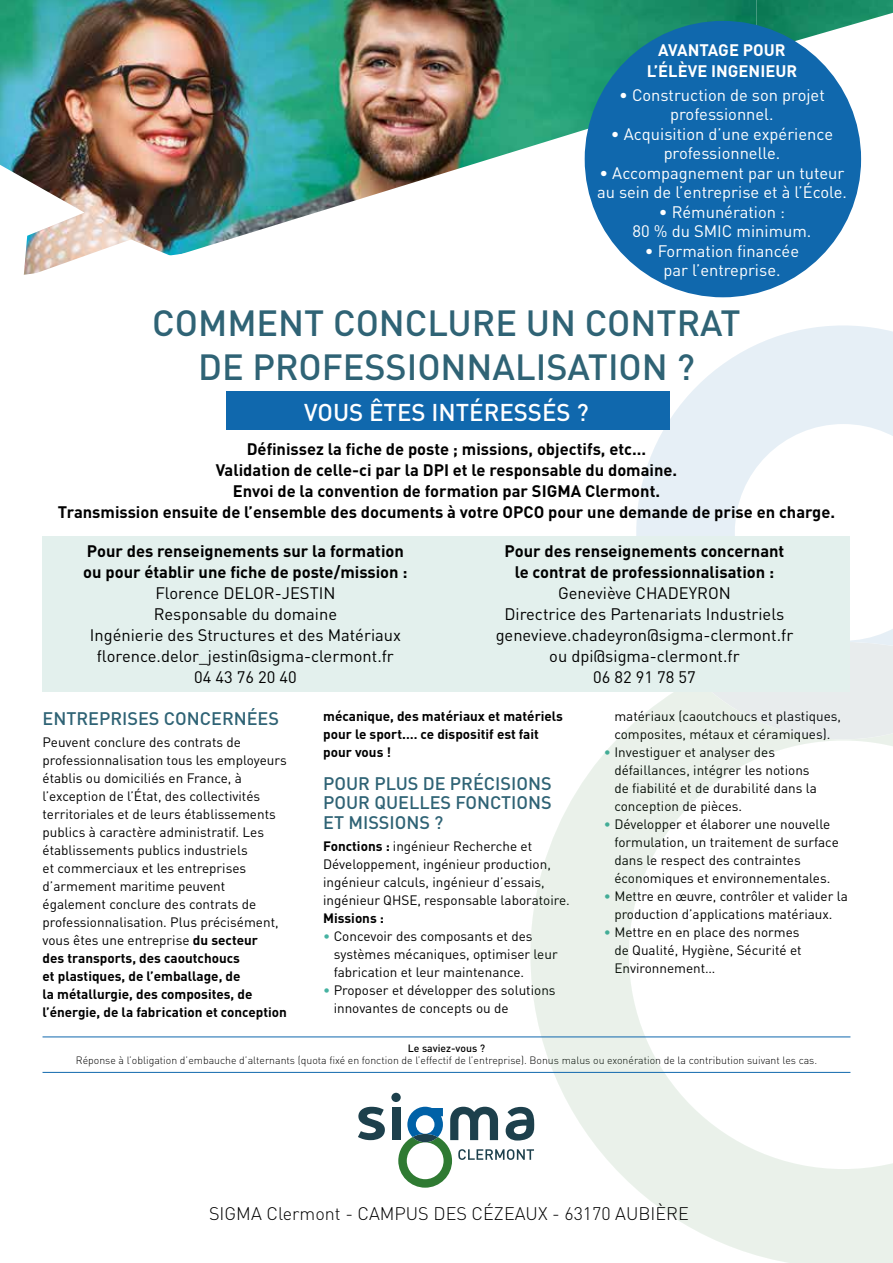
<style>
.page{position:relative;width:893px;height:1263px;background:#fff}
.page>*{position:absolute;margin:0;border:0;box-sizing:border-box;transform-origin:0 0}
.t1{font:500 36px/43.2px "DIN";color:#2f6375;text-align:center}
.t2{font:500 24px "DIN";color:#fff}
.t3{font:500 18px/19.5px "DIN";color:#2f6375;text-align:justify}
.t4{font:300 18px "DIN";color:#000}
.t5{font:700 16.5px/21px "DIN";color:#000;text-align:center}
.t6{font:16.5px/21px "DIN";color:#000;text-align:center}
.t7{font:16.5px/19.5px "DIN";color:#fff;text-align:center}
.t8{font:700 16.5px/21px "DIN";color:#fff;text-align:center}
.t9{font:13.5px/18px "DIN";color:#000}
.t10{font:700 13.5px/18px "DIN";color:#000}
.t11{font:300 10.5px "DIN";color:#000}
.t12{font:500 10.5px "DIN";color:#000}
.s1{font-weight:700}
.s2{color:#45b2a1}
</style>
<div class="page">
<img style="left:0;top:0;width:893px;height:430px">
<svg style="left:530px;top:691px;width:363px;height:572px"></svg>
<div style="left:697px;top:678px;width:196px;height:61px;background:#e8eced"></div>
<svg style="left:636px;top:325px;width:257px;height:353px;fill:#e6eff6"></svg>
<div style="left:594px;top:30px;width:258px;height:258px;background:#1068ad;border-radius:50%"></div>
<div style="left:585px;top:21px;width:276px;height:276px;border:18px solid #1068ad;border-radius:50%"></div>
<div style="left:227px;top:392px;width:443px;height:38px;background:#1068ad"></div>
<div style="left:392px;top:1107px;width:9px;height:33px;background:#1d404c"></div>
<svg style="left:358px;top:1107px;width:27px;height:33px"></svg>
<svg style="left:398px;top:1107px;width:136px;height:81px"></svg>
<div style="left:391px;top:1093px;width:10px;height:9px;background:#1d404c;border-radius:50%"></div>
<hr style="left:43px;top:1036px;width:807px;height:1px;background:#1068ad">
<hr style="left:43px;top:1072px;width:807px;height:1px;background:#1068ad">
<div style="left:43px;top:536px;width:807px;height:155px;background:#e3f0ed"></div>
<p class="t8" style="left:647px;top:39px;width:152px">AVANTAGE POUR<br>L’ÉLÈVE INGENIEUR</p>
<p class="t7" style="left:619px;top:85px;width:207px">• Construction de son projet professionnel.</p>
<p class="t7" style="left:611px;top:124px;width:224px">• Acquisition d’une expérience professionnelle.</p>
<p class="t7" style="left:597px;top:163px;width:251px;text-align:left">• Accompagnement par un tuteur au sein de l’entreprise et à l’École.</p>
<p class="t7" style="left:632px;top:202px;width:180px">• Rémunération :<br>80 % du SMIC minimum.</p>
<p class="t7" style="left:645px;top:241px;width:156px">• Formation financée par l’entreprise.</p>
<h1 class="t1" style="left:152px;top:301px;width:590px">COMMENT CONCLURE UN CONTRAT<br>DE PROFESSIONNALISATION ?</h1>
<h2 class="t2" style="left:304px;top:397px;width:286px">VOUS ÊTES INTÉRESSÉS ?</h2>
<p class="t5" style="left:58px;top:437px;width:779px">Définissez la fiche de poste ; missions, objectifs, etc...<br>Validation de celle-ci par la DPI et le responsable du domaine.<br>Envoi de la convention de formation par SIGMA Clermont.<br>Transmission ensuite de l’ensemble des documents à votre OPCO pour une demande de prise en charge.</p>
<p class="t5" style="left:83px;top:540px;width:326px;text-align:left">Pour des renseignements sur la formation ou pour établir une fiche de poste/mission :</p>
<p class="t6" style="left:90px;top:583px;width:313px">Florence DELOR-JESTIN<br>Responsable du domaine<br>Ingénierie des Structures et des Matériaux florence.delor_jestin@sigma-clermont.fr<br>04 43 76 20 40</p>
<p class="t5" style="left:504px;top:540px;width:281px">Pour des renseignements concernant le contrat de professionnalisation :</p>
<p class="t6" style="left:496px;top:583px;width:299px">Geneviève CHADEYRON<br>Directrice des Partenariats Industriels genevieve.chadeyron@sigma-clermont.fr ou dpi@sigma-clermont.fr<br>06 82 91 78 57</p>
<h3 class="t3" style="left:43px;top:708px;width:238px">ENTREPRISES CONCERNÉES</h3>
<p class="t9" style="left:43px;top:733px;width:246px">Peuvent conclure des contrats de professionnalisation tous les employeurs établis ou domiciliés en France, à l’exception de l’État, des collectivités territoriales et de leurs établissements publics à caractère administratif. Les établissements publics industriels<br>et commerciaux et les entreprises d’armement maritime peuvent également conclure des contrats de professionnalisation. Plus précisément, vous êtes une entreprise <span class="s1">du secteur<br>des transports, des caoutchoucs<br>et plastiques, de l’emballage, de<br>la métallurgie, des composites, de l’énergie, de la fabrication et conception</span></p>
<p class="t10" style="left:323px;top:707px;width:241px">mécanique, des matériaux et matériels pour le sport.… ce dispositif est fait pour vous !</p>
<h3 class="t3" style="left:323px;top:773px;width:230px">POUR PLUS DE PRÉCISIONS POUR QUELLES FONCTIONS ET MISSIONS ?</h3>
<p class="t9" style="left:323px;top:837px;width:248px"><span class="s1">Fonctions :</span> ingénieur Recherche et Développement, ingénieur production, ingénieur calculs, ingénieur d’essais, ingénieur QHSE, responsable laboratoire.</p>
<p class="t10" style="left:323px;top:908px;width:62px">Missions :</p>
<p class="t9" style="left:334px;top:927px;width:225px;text-indent:-11px"><span class="s2">•</span> Concevoir des composants et des systèmes mécaniques, optimiser leur fabrication et leur maintenance.</p>
<p class="t9" style="left:334px;top:981px;width:223px;text-indent:-11px"><span class="s2">•</span> Proposer et développer des solutions innovantes de concepts ou de</p>
<p class="t9" style="left:614px;top:707px;width:228px">matériaux (caoutchoucs et plastiques, composites, métaux et céramiques).</p>
<p class="t9" style="left:614px;top:743px;width:204px;text-indent:-11px"><span class="s2">•</span> Investiguer et analyser des défaillances, intégrer les notions de fiabilité et de durabilité dans la conception de pièces.</p>
<p class="t9" style="left:614px;top:815px;width:226px;text-indent:-11px"><span class="s2">•</span> Développer et élaborer une nouvelle formulation, un traitement de surface dans le respect des contraintes économiques et environnementales.</p>
<p class="t9" style="left:604px;top:887px;width:246px;text-align:center"><span class="s2">•</span> Mettre en œuvre, contrôler et valider la production d’applications matériaux.</p>
<p class="t9" style="left:614px;top:923px;width:189px;text-indent:-11px"><span class="s2">•</span> Mettre en en place des normes de Qualité, Hygiène, Sécurité et<br>Environnement…</p>
<p class="t12" style="left:408px;top:1041px;width:79px">Le saviez-vous ?</p>
<p class="t11" style="left:76px;top:1054px;width:743px">Réponse à l’obligation d’embauche d’alternants (quota fixé en fonction de l’effectif de l’entreprise). Bonus malus ou exonération de la contribution suivant les cas.</p>
<h3 class="t4" style="left:209px;top:1202px;width:481px">SIGMA Clermont - CAMPUS DES CÉZEAUX - 63170 AUBIÈRE</h3>
</div>
